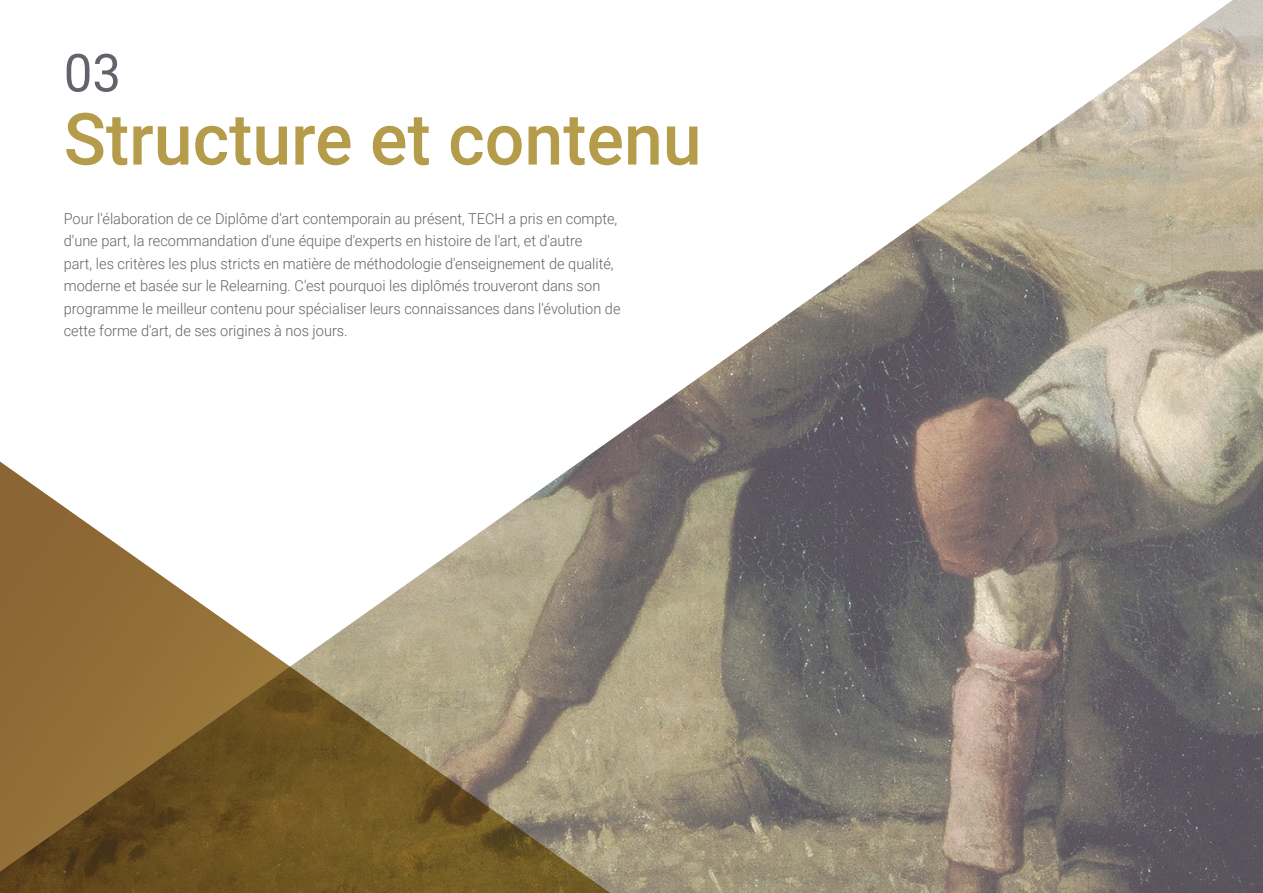
<style>
.page{position:relative;width:1263px;height:893px;background:#fff}
.page>*{position:absolute;margin:0;border:0;box-sizing:border-box;transform-origin:0 0}
.t1{font:500 72px "Roboto";color:#b49c4b}
.t2{font:52.5px "Roboto";color:#61646a}
.t3{font:300 15px/22.5px "Roboto";color:#61646a}
</style>
<div class="page">
<img style="left:602px;top:0;width:661px;height:893px">
<svg style="left:0;top:446px;width:640px;height:447px"></svg>
<h2 class="t2" style="left:64px;top:36px;width:59px">03</h2>
<h1 class="t1" style="left:64px;top:89px;width:639px">Structure et contenu</h1>
<p class="t3" style="left:64px;top:207px;width:558px">Pour l'élaboration de ce Diplôme d'art contemporain au présent, TECH a pris en compte, d'une part, la recommandation d'une équipe d'experts en histoire de l'art, et d'autre<br>part, les critères les plus stricts en matière de méthodologie d'enseignement de qualité, moderne et basée sur le Relearning. C'est pourquoi les diplômés trouveront dans son programme le meilleur contenu pour spécialiser leurs connaissances dans l'évolution de cette forme d'art, de ses origines à nos jours.</p>
</div>
